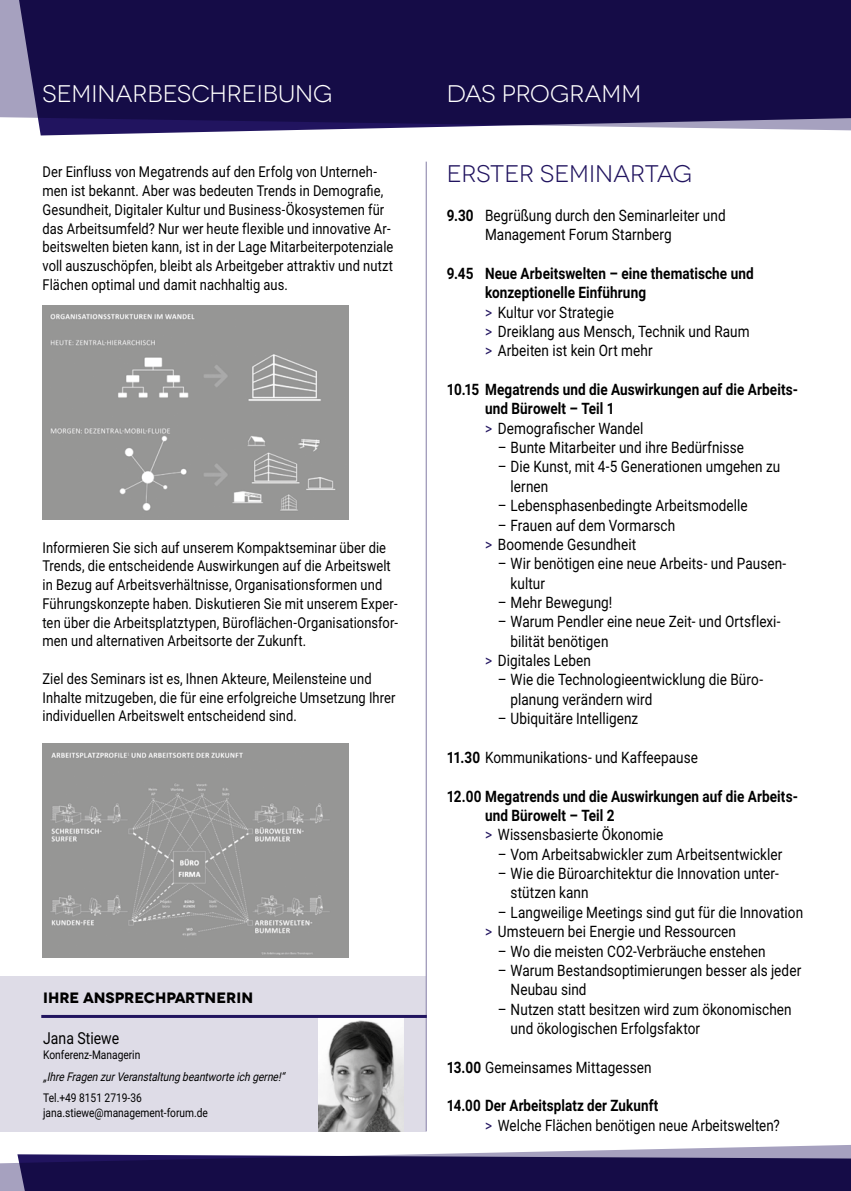
<style>
.page{position:relative;width:851px;height:1191px;background:#fff}
.page>*{position:absolute;margin:0;border:0;box-sizing:border-box;transform-origin:0 0}
.t1{font:24px "Novecentowide";color:#fff}
.t2{font:24px "Novecentowide";color:#21145f}
.t3{font:16.5px "Roboto";color:#000;scale:.85 1}
.t4{font:15.75px/19.4px "Roboto";letter-spacing:.005em;color:#000;scale:.86 1}
.t5{font:700 15.75px/19.4px "Roboto";letter-spacing:.005em;color:#000;scale:.86 1}
.t6{font:15.75px/19.4px "Roboto";letter-spacing:.005em;color:#000;scale:.85 1}
.t7{font:15px/18.8px "Roboto";letter-spacing:.005em;color:#000;scale:.86 1}
.t8{font:700 15px "Novecentowide";color:#000}
.t9{font:12px/15px "Roboto";color:#000;scale:.85 1}
.t10{font:italic 12px "Roboto";color:#000;scale:.85 1}
.s1{font-weight:700}
.s2{color:#21145f}
.s3{font-weight:400;color:#21145f}
.s4{font-weight:400}
</style>
<div class="page">
<hr style="left:850px;top:506px;width:1px;height:75px;background:#dedce7">
<div style="left:0;top:976px;width:425px;height:155px;background:#dedce7"></div>
<img style="left:319px;top:1018px;width:85px;height:113px">
<div style="left:0;top:0;width:17px;height:118px;background:#a6a1bf"></div>
<svg style="left:17px;top:0;width:833px;height:135px;background:#241c54"></svg>
<svg style="left:0;top:1145px;width:850px;height:46px"></svg>
<hr style="left:425px;top:162px;width:2px;height:969px;background:#908aaf">
<img style="left:42px;top:743px;width:306px;height:214px">
<img style="left:42px;top:305px;width:306px;height:214px">
<hr style="left:41px;top:1015px;width:386px;height:3px;background:#21145f">
<h1 class="t1" style="left:43px;top:80px;width:291px">SEMINARBESCHREIBUNG</h1>
<p class="t7" style="left:43px;top:162px;width:409px">Der Einfluss von Megatrends auf den Erfolg von Unterneh&shy;men ist bekannt. Aber was bedeuten Trends in Demografie, Gesundheit, Digitaler Kultur und Business-Ökosystemen für das Arbeitsumfeld? Nur wer heute flexible und innovative Ar&shy;beitswelten bieten kann, ist in der Lage Mitarbeiterpotenziale voll auszuschöpfen, bleibt als Arbeitgeber attraktiv und nutzt Flächen optimal und damit nachhaltig aus.</p>
<p class="t7" style="left:43px;top:537px;width:415px">Informieren Sie sich auf unserem Kompaktseminar über die Trends, die entscheidende Auswirkungen auf die Arbeitswelt in Bezug auf Arbeitsverhältnisse, Organisationsformen und Führungskonzepte haben. Diskutieren Sie mit unserem Exper&shy;ten über die Arbeitsplatztypen, Büroflächen-Organisationsfor&shy;men und alternativen Arbeitsorte der Zukunft.</p>
<p class="t7" style="left:43px;top:668px;width:412px">Ziel des Seminars ist es, Ihnen Akteure, Meilensteine und<br>Inhalte mitzugeben, die für eine erfolgreiche Umsetzung Ihrer individuellen Arbeitswelt entscheidend sind.</p>
<p class="t8" style="left:43px;top:988px;width:211px">IHRE ANSPRECHPARTNERIN</p>
<p class="t3" style="left:43px;top:1026px;width:91px">Jana Stiewe</p>
<p class="t9" style="left:43px;top:1046px;width:116px">Konferenz-Managerin</p>
<p class="t10" style="left:43px;top:1068px;width:289px">„IhreFragenzurVeranstaltungbeantworteichgerne!“</p>
<p class="t9" style="left:43px;top:1089px;width:195px">Tel.+49 8151 2719-36 jana.stiewe@management-forum.de</p>
<h1 class="t1" style="left:446px;top:80px;width:196px">DAS PROGRAMM</h1>
<h1 class="t2" style="left:446px;top:160px;width:247px">ERSTER SEMINARTAG</h1>
<p class="t4" style="left:485px;top:205px;width:281px;text-indent:-38px"><span class="s1">9.30</span> Begrüßung durch den Seminarleiter und<br>Management Forum Starnberg</p>
<p class="t4" style="left:485px;top:263px;width:314px;text-indent:-38px"><span class="s1">9.45 Neue Arbeitswelten – eine thematische und konzeptionelle Einführung<br></span><span class="s2">&gt;</span> Kultur vor Strategie<br><span class="s2">&gt;</span> Dreiklang aus Mensch, Technik und Raum <span class="s2">&gt;</span> Arbeiten ist kein Ort mehr</p>
<p class="t5" style="left:485px;top:379px;width:365px;text-indent:-38px">10.15 Megatrends und die Auswirkungen auf die Arbeits&shy;und Bürowelt – Teil 1<br><span class="s3">&gt;</span> <span class="s4">Demografischer Wandel</span></p>
<p class="t4" style="left:497px;top:437px;width:288px">– Bunte Mitarbeiter und ihre Bedürfnisse</p>
<p class="t4" style="left:510px;top:456px;width:315px;text-indent:-13px">– Die Kunst, mit 4-5 Generationen umgehen zu lernen</p>
<p class="t4" style="left:497px;top:495px;width:292px">– Lebensphasenbedingte Arbeitsmodelle</p>
<p class="t4" style="left:485px;top:514px;width:223px;text-indent:13px">– Frauen auf dem Vormarsch <span class="s2">&gt;</span> Boomende Gesundheit</p>
<p class="t4" style="left:510px;top:553px;width:322px;text-indent:-13px">– Wir benötigen eine neue Arbeits- und Pausen&shy;kultur</p>
<p class="t4" style="left:497px;top:592px;width:135px">– Mehr Bewegung!</p>
<p class="t4" style="left:497px;top:611px;width:330px">– Warum Pendler eine neue Zeit- und Ortsflexi-</p>
<p class="t4" style="left:510px;top:631px;width:115px">bilität benötigen</p>
<p class="t4" style="left:485px;top:650px;width:125px"><span class="s2">&gt;</span> Digitales Leben</p>
<p class="t4" style="left:510px;top:669px;width:295px;text-indent:-13px">– Wie die Technologieentwicklung die Büro&shy;planung verändern wird</p>
<p class="t4" style="left:497px;top:708px;width:165px">– Ubiquitäre Intelligenz</p>
<p class="t4" style="left:446px;top:747px;width:293px"><span class="s1">11.30</span> Kommunikations- und Kaffeepause</p>
<p class="t5" style="left:485px;top:785px;width:365px;text-indent:-38px">12.00 Megatrends und die Auswirkungen auf die Arbeits&shy;und Bürowelt – Teil 2<br><span class="s3">&gt;</span> <span class="s4">Wissensbasierte Ökonomie</span></p>
<p class="t4" style="left:497px;top:844px;width:332px">– Vom Arbeitsabwickler zum Arbeitsentwickler</p>
<p class="t4" style="left:510px;top:863px;width:313px;text-indent:-13px">– Wie die Büroarchitektur die Innovation unter&shy;stützen kann</p>
<p class="t4" style="left:485px;top:902px;width:371px;text-indent:13px">– Langweilige Meetings sind gut für die Innovation <span class="s2">&gt;</span> Umsteuern bei Energie und Ressourcen</p>
<p class="t4" style="left:497px;top:940px;width:313px">– Wo die meisten CO2-Verbräuche enstehen</p>
<p class="t4" style="left:510px;top:960px;width:339px;text-indent:-13px">– Warum Bestandsoptimierungen besser als jeder<br>Neubau sind</p>
<p class="t4" style="left:510px;top:998px;width:328px;text-indent:-13px">– Nutzen statt besitzen wird zum ökonomischen und ökologischen Erfolgsfaktor</p>
<p class="t4" style="left:446px;top:1056px;width:239px"><span class="s1">13.00</span> Gemeinsames Mittagessen</p>
<p class="t6" style="left:485px;top:1095px;width:348px;text-indent:-38px"><span class="s1">14.00 Der Arbeitsplatz der Zukunft<br></span><span class="s2">&gt;</span> Welche Flächen benötigen neue Arbeitswelten?</p>
</div>
